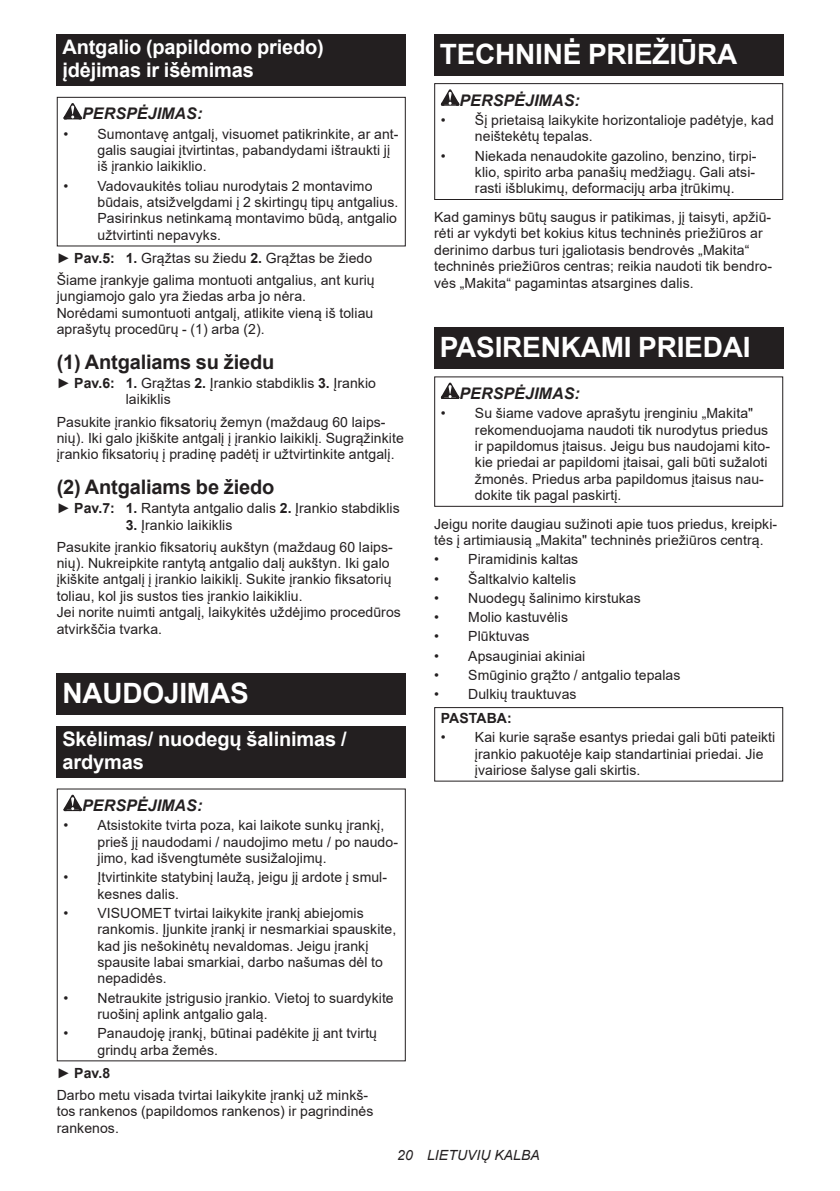
<style>
.page{position:relative;width:840px;height:1191px;background:#fff}
.page>*{position:absolute;margin:0;border:0;box-sizing:border-box;transform-origin:0 0}
.t1{font:700 28px "Arial";letter-spacing:-.01em;color:#fff}
.t2{font:700 20px/23.4px "Arial";letter-spacing:-.01em;color:#fff}
.t3{font:700 20px "Arial";letter-spacing:-.01em;color:#231f20}
.t4{font:italic 700 16px "Arial";letter-spacing:.005em;color:#231f20}
.t5{font:14px/16.4px "Arial";letter-spacing:.005em;color:#231f20}
.t6{font:italic 14px "Arial";letter-spacing:.005em;color:#231f20}
.t7{font:700 14px "Arial";letter-spacing:.005em;color:#231f20}
.s1{font-weight:700}
</style>
<div class="page">
<div style="left:57px;top:34px;width:348px;height:52px;background:#231f20"></div>
<svg style="left:63px;top:103px;width:19px;height:16px"></svg>
<div style="left:57px;top:97px;width:348px;height:149px;border:1px solid #231f20"></div>
<div style="left:57px;top:673px;width:348px;height:41px;background:#231f20"></div>
<div style="left:57px;top:725px;width:348px;height:52px;background:#231f20"></div>
<svg style="left:63px;top:794px;width:19px;height:17px"></svg>
<div style="left:434px;top:34px;width:348px;height:41px;background:#231f20"></div>
<svg style="left:440px;top:89px;width:19px;height:17px"></svg>
<div style="left:434px;top:83px;width:348px;height:117px;border:1px solid #231f20"></div>
<div style="left:434px;top:327px;width:348px;height:41px;background:#231f20"></div>
<svg style="left:440px;top:382px;width:19px;height:17px"></svg>
<div style="left:434px;top:376px;width:348px;height:131px;border:1px solid #231f20"></div>
<div style="left:434px;top:707px;width:348px;height:74px;border:1px solid #231f20"></div>
<h2 class="t2" style="left:62px;top:36px;width:263px">Antgalio (papildomo priedo) įdėjimas ir išėmimas</h2>
<p class="t4" style="left:82px;top:103px;width:122px">PERSPĖJIMAS:</p>
<p class="t5" style="left:97px;top:125px;width:302px;text-indent:-34px">• Sumontavę antgalį, visuomet patikrinkite, ar ant&shy;galis saugiai įtvirtintas, pabandydami ištraukti jį iš įrankio laikiklio.</p>
<p class="t5" style="left:97px;top:177px;width:302px;text-indent:-34px">• Vadovaukitės toliau nurodytais 2 montavimo būdais, atsižvelgdami į 2 skirtingų tipų antgalius.<br>Pasirinkus netinkamą montavimo būdą, antgalio užtvirtinti nepavyks.</p>
<p class="t5" style="left:57px;top:247px;width:319px;line-height:22px">► <span class="s1">Pav.5: 1.</span> Grąžtas su žiedu <span class="s1">2.</span> Grąžtas be žiedo<br>Šiame įrankyje galima montuoti antgalius, ant kurių</p>
<p class="t5" style="left:57px;top:288px;width:318px">jungiamojo galo yra žiedas arba jo nėra.<br>Norėdami sumontuoti antgalį, atlikite vieną iš toliau aprašytų procedūrų - (1) arba (2).</p>
<h2 class="t3" style="left:57px;top:348px;width:219px">(1) Antgaliams su žiedu</h2>
<p class="t5" style="left:126px;top:375px;width:251px;text-indent:-69px">► <span class="s1">Pav.6: 1.</span> Grąžtas <span class="s1">2.</span> Įrankio stabdiklis <span class="s1">3.</span> Įrankio laikiklis</p>
<p class="t5" style="left:57px;top:413px;width:348px">Pasukite įrankio fiksatorių žemyn (maždaug 60 laips&shy;nių). Iki galo įkiškite antgalį į įrankio laikiklį. Sugrąžinkite įrankio fiksatorių į pradinę padėtį ir užtvirtinkite antgalį.</p>
<h2 class="t3" style="left:57px;top:473px;width:219px">(2) Antgaliams be žiedo</h2>
<p class="t5" style="left:57px;top:500px;width:344px">► <span class="s1">Pav.7: 1.</span> Rantyta antgalio dalis <span class="s1">2.</span> Įrankio stabdiklis</p>
<p class="t5" style="left:57px;top:513px;width:337px;line-height:22px;text-indent:69px"><span class="s1">3.</span> Įrankio laikiklis<br>Pasukite įrankio fiksatorių aukštyn (maždaug 60 laips-</p>
<p class="t5" style="left:57px;top:555px;width:345px">nių). Nukreipkite rantytą antgalio dalį aukštyn. Iki galo įkiškite antgalį į įrankio laikiklį. Sukite įrankio fiksatorių toliau, kol jis sustos ties įrankio laikikliu.<br>Jei norite nuimti antgalį, laikykitės uždėjimo procedūros atvirkščia tvarka.</p>
<h1 class="t1" style="left:62px;top:673px;width:188px">NAUDOJIMAS</h1>
<h2 class="t2" style="left:62px;top:727px;width:285px">Skėlimas/ nuodegų šalinimas / ardymas</h2>
<p class="t4" style="left:82px;top:795px;width:122px">PERSPĖJIMAS:</p>
<p class="t5" style="left:97px;top:817px;width:302px;text-indent:-34px">• Atsistokite tvirta poza, kai laikote sunkų įrankį, prieš jį naudodami / naudojimo metu / po naudo&shy;jimo, kad išvengtumėte susižalojimų.</p>
<p class="t5" style="left:97px;top:869px;width:291px;text-indent:-34px">• Įtvirtinkite statybinį laužą, jeigu jį ardote į smul&shy;kesnes dalis.</p>
<p class="t5" style="left:97px;top:904px;width:300px;text-indent:-34px">• VISUOMET tvirtai laikykite įrankį abiejomis rankomis. Įjunkite įrankį ir nesmarkiai spauskite, kad jis nešokinėtų nevaldomas. Jeigu įrankį spausite labai smarkiai, darbo našumas dėl to nepadidės.</p>
<p class="t5" style="left:97px;top:989px;width:297px;text-indent:-34px">• Netraukite įstrigusio įrankio. Vietoj to suardykite ruošinį aplink antgalio galą.</p>
<p class="t5" style="left:97px;top:1025px;width:281px;text-indent:-34px">• Panaudoję įrankį, būtinai padėkite jį ant tvirtų grindų arba žemės.</p>
<p class="t5" style="left:57px;top:1061px;width:312px;line-height:22px">► <span class="s1">Pav.8<br></span>Darbo metu visada tvirtai laikykite įrankį už minkš-</p>
<p class="t5" style="left:57px;top:1103px;width:318px">tos rankenos (papildomos rankenos) ir pagrindinės rankenos.</p>
<h1 class="t1" style="left:439px;top:34px;width:299px">TECHNINĖ PRIEŽIŪRA</h1>
<p class="t4" style="left:459px;top:89px;width:122px">PERSPĖJIMAS:</p>
<p class="t5" style="left:474px;top:112px;width:300px;text-indent:-34px">• Šį prietaisą laikykite horizontalioje padėtyje, kad neištekėtų tepalas.</p>
<p class="t5" style="left:474px;top:147px;width:283px;text-align:justify;text-indent:-34px">• Niekada nenaudokite gazolino, benzino, tirpi&shy;klio, spirito arba panašių medžiagų. Gali atsi&shy;rasti išblukimų, deformacijų arba įtrūkimų.</p>
<p class="t5" style="left:434px;top:209px;width:339px">Kad gaminys būtų saugus ir patikimas, jį taisyti, apžiū&shy;rėti ar vykdyti bet kokius kitus techninės priežiūros ar derinimo darbus turi įgaliotasis bendrovės „Makita“ techninės priežiūros centras; reikia naudoti tik bendro&shy;vės „Makita“ pagamintas atsargines dalis.</p>
<h1 class="t1" style="left:439px;top:327px;width:312px">PASIRENKAMI PRIEDAI</h1>
<p class="t4" style="left:459px;top:383px;width:122px">PERSPĖJIMAS:</p>
<p class="t5" style="left:474px;top:405px;width:296px;text-indent:-34px">• Su šiame vadove aprašytu įrenginiu „Makita" rekomenduojama naudoti tik nurodytus priedus ir papildomus įtaisus. Jeigu bus naudojami kito&shy;kie priedai ar papildomi įtaisai, gali būti sužaloti žmonės. Priedus arba papildomus įtaisus nau&shy;dokite tik pagal paskirtį.</p>
<p class="t5" style="left:434px;top:515px;width:344px">Jeigu norite daugiau sužinoti apie tuos priedus, kreipki&shy;tės į artimiausią „Makita" techninės priežiūros centrą.</p>
<p class="t5" style="left:434px;top:551px;width:145px">• Piramidinis kaltas</p>
<p class="t5" style="left:434px;top:570px;width:143px">• Šaltkalvio kaltelis</p>
<p class="t5" style="left:434px;top:589px;width:208px">• Nuodegų šalinimo kirstukas</p>
<p class="t5" style="left:434px;top:609px;width:135px">• Molio kastuvėlis</p>
<p class="t5" style="left:434px;top:628px;width:97px">• Plūktuvas</p>
<p class="t5" style="left:434px;top:647px;width:153px">• Apsauginiai akiniai</p>
<p class="t5" style="left:434px;top:666px;width:248px">• Smūginio grąžto / antgalio tepalas</p>
<p class="t5" style="left:434px;top:686px;width:144px">• Dulkių trauktuvas</p>
<p class="t7" style="left:440px;top:708px;width:72px">PASTABA:</p>
<p class="t5" style="left:474px;top:729px;width:302px;text-indent:-34px">• Kai kurie sąraše esantys priedai gali būti pateikti įrankio pakuotėje kaip standartiniai priedai. Jie įvairiose šalyse gali skirtis.</p>
<p class="t6" style="left:397px;top:1146px;width:144px">20 LIETUVIŲ KALBA</p>
</div>
